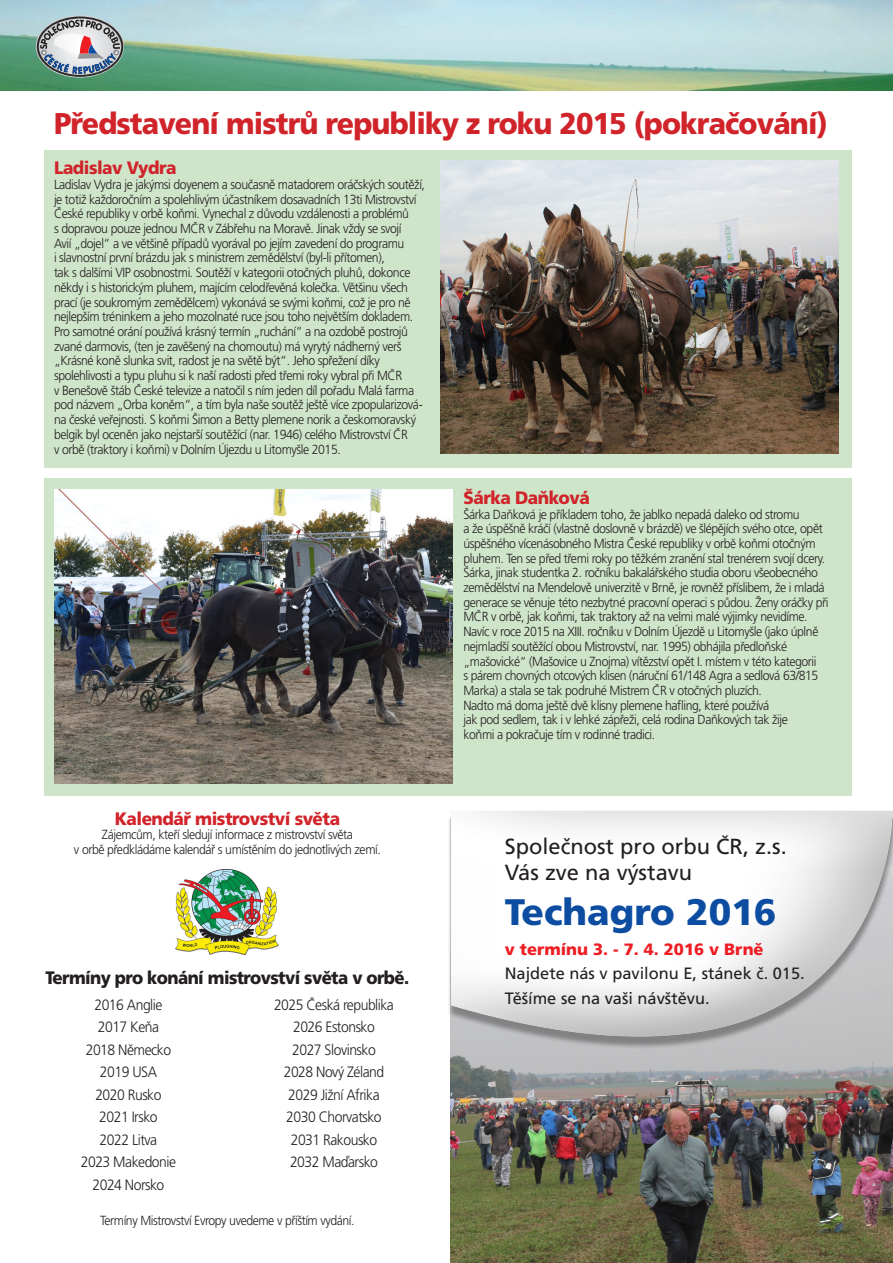
<style>
.page{position:relative;width:893px;height:1263px;background:#fff}
.page>*{position:absolute;margin:0;border:0;box-sizing:border-box;transform-origin:0 0}
.t1{font:900 36.9px "Frutiger CE";color:#0d4da1}
.t2{font:900 30px "Frutiger CE";letter-spacing:-.03em;color:#d1232a;scale:.95 1}
.t3{font:21.9px "Frutiger CE";color:#231f20}
.t4{font:900 18px "Frutiger CE";letter-spacing:-.03em;color:#d1232a;scale:.95 1}
.t5{font:900 18px "Frutiger CE";letter-spacing:-.035em;color:#231f20;scale:.93 1}
.t6{font:16.35px "Frutiger CE";color:#231f20}
.t7{font:900 16.35px "Frutiger CE";color:#ee1d23}
.t8{font:300 15px "Frutiger CE";letter-spacing:-.035em;color:#231f20;scale:.93 1}
.t9{font:300 13.2px/14.7px "Frutiger CE";letter-spacing:-.035em;color:#231f20;scale:.93 1}
</style>
<div class="page">
<div style="left:44px;top:150px;width:808px;height:318px;background:#cfe5c9"></div>
<div style="left:44px;top:478px;width:808px;height:318px;background:#cfe5c9"></div>
<img style="left:0;top:0;width:893px;height:91px">
<svg style="left:34px;top:15px;width:92px;height:63px;background:#9ea9ab"></svg>
<img style="left:440px;top:160px;width:399px;height:294px">
<img style="left:54px;top:490px;width:399px;height:293px">
<img style="left:176px;top:869px;width:103px;height:86px">
<img style="left:451px;top:1049px;width:442px;height:214px">
<div style="left:447px;top:814px;width:446px;height:235px;background:#231f20;opacity:.4"></div>
<div style="left:450px;top:810px;width:443px;height:228px;background:#231f20;opacity:.75"></div>
<p class="t2" style="left:54px;top:106px;width:816px">Představení mistrů republiky z roku 2015 (pokračování)</p>
<p class="t4" style="left:54px;top:158px;width:131px">Ladislav Vydra</p>
<p class="t9" style="left:54px;top:177px;width:400px">Ladislav Vydra je jakýmsi doyenem a současně matadorem oráčských soutěží, je totiž každoročním a spolehlivým účastníkem dosavadních 13ti Mistrovství<br>České republiky v orbě koňmi. Vynechal z důvodu vzdálenosti a problémů</p>
<p class="t9" style="left:54px;top:221px;width:375px">s dopravou pouze jednou MČR v Zábřehu na Moravě. Jinak vždy se svojí</p>
<p class="t9" style="left:54px;top:236px;width:378px">Avií „dojel“ a ve většině případů vyorával po jejím zavedení do programu</p>
<p class="t9" style="left:54px;top:250px;width:357px">i slavnostní první brázdu jak s ministrem zemědělství (byl-li přítomen),</p>
<p class="t9" style="left:54px;top:265px;width:388px">tak s dalšími VIP osobnostmi. Soutěží v kategorii otočných pluhů, dokonce někdy i s historickým pluhem, majícím celodřevěná kolečka. Většinu všech prací (je soukromým zemědělcem) vykonává se svými koňmi, což je pro ně nejlepším tréninkem a jeho mozolnaté ruce jsou toho největším dokladem.<br>Pro samotné orání používá krásný termín „ruchání“ a na ozdobě postrojů zvané darmovis, (ten je zavěšený na chomoutu) má vyrytý nádherný verš „Krásné koně slunka svit, radost je na světě být“. Jeho spřežení díky</p>
<p class="t9" style="left:54px;top:368px;width:376px">spolehlivosti a typu pluhu si k naší radosti před třemi roky vybral při MČR</p>
<p class="t9" style="left:54px;top:383px;width:398px">v Benešově štáb České televize a natočil s ním jeden díl pořadu Malá farma pod názvem „Orba koněm“, a tím byla naše soutěž ještě více zpopularizová&shy;na české veřejnosti. S koňmi Šimon a Betty plemene norik a českomoravský belgik byl oceněn jako nejstarší soutěžící (nar. 1946) celého Mistrovství ČR</p>
<p class="t9" style="left:54px;top:442px;width:310px">v orbě (traktory i koňmi) v Dolním Újezdu u Litomyšle 2015.</p>
<p class="t4" style="left:115px;top:808px;width:239px">Kalendář mistrovství světa</p>
<p class="t9" style="left:102px;top:827px;width:271px">Zájemcům, kteří sledují informace z mistrovství světa</p>
<p class="t9" style="left:74px;top:842px;width:331px">v orbě předkládáme kalendář s umístěním do jednotlivých zemí.</p>
<p class="t5" style="left:46px;top:967px;width:393px">Termíny pro konání mistrovství světa v orbě.</p>
<p class="t8" style="left:274px;top:996px;width:130px">2025 Česká republika</p>
<p class="t8" style="left:293px;top:1018px;width:89px">2026 Estonsko</p>
<p class="t8" style="left:292px;top:1041px;width:91px">2027 Slovinsko</p>
<p class="t8" style="left:284px;top:1063px;width:109px">2028 Nový Zéland</p>
<p class="t8" style="left:288px;top:1086px;width:100px">2029 Jižní Afrika</p>
<p class="t8" style="left:286px;top:1108px;width:104px">2030 Chorvatsko</p>
<p class="t8" style="left:291px;top:1131px;width:94px">2031 Rakousko</p>
<p class="t8" style="left:290px;top:1153px;width:96px">2032 Maďarsko</p>
<p class="t8" style="left:94px;top:996px;width:75px">2016 Anglie</p>
<p class="t8" style="left:98px;top:1018px;width:67px">2017 Keňa</p>
<p class="t8" style="left:86px;top:1041px;width:93px">2018 Německo</p>
<p class="t8" style="left:100px;top:1063px;width:63px">2019 USA</p>
<p class="t8" style="left:95px;top:1086px;width:73px">2020 Rusko</p>
<p class="t8" style="left:99px;top:1108px;width:64px">2021 Irsko</p>
<p class="t8" style="left:100px;top:1131px;width:63px">2022 Litva</p>
<p class="t8" style="left:81px;top:1153px;width:104px">2023 Makedonie</p>
<p class="t8" style="left:93px;top:1176px;width:79px">2024 Norsko</p>
<p class="t9" style="left:100px;top:1213px;width:275px">Termíny Mistrovství Evropy uvedeme v příštím vydání.</p>
<p class="t4" style="left:463px;top:487px;width:135px">Šárka Daňková</p>
<p class="t9" style="left:463px;top:506px;width:363px">Šárka Daňková je příkladem toho, že jablko nepadá daleko od stromu</p>
<p class="t9" style="left:463px;top:521px;width:394px">a že úspěšně kráčí (vlastně doslovně v brázdě) ve šlépějích svého otce, opět úspěšného vícenásobného Mistra České republiky v orbě koňmi otočným pluhem. Ten se před třemi roky po těžkém zranění stal trenérem svojí dcery.<br>Šárka, jinak studentka 2. ročníku bakalářského studia oboru všeobecného zemědělství na Mendelově univerzitě v Brně, je rovněž příslibem, že i mladá generace se věnuje této nezbytné pracovní operaci s půdou. Ženy oráčky při MČR v orbě, jak koňmi, tak traktory až na velmi malé výjimky nevidíme.</p>
<p class="t9" style="left:463px;top:624px;width:383px">Navíc v roce 2015 na XIII. ročníku v Dolním Újezdě u Litomyšle (jako úplně nejmladší soutěžící obou Mistrovství, nar. 1995) obhájila předloňské</p>
<p class="t9" style="left:463px;top:653px;width:383px">„mašovické“ (Mašovice u Znojma) vítězství opět I. místem v této kategorii s párem chovných otcových klisen (náruční 61/148 Agra a sedlová 63/815<br>Marka) a stala se tak podruhé Mistrem ČR v otočných pluzích.</p>
<p class="t9" style="left:463px;top:698px;width:330px">Nadto má doma ještě dvě klisny plemene hafling, které používá</p>
<p class="t9" style="left:463px;top:712px;width:350px">jak pod sedlem, tak i v lehké zápřeži, celá rodina Daňkových tak žije</p>
<p class="t9" style="left:463px;top:727px;width:208px">koňmi a pokračuje tím v rodinné tradici.</p>
<p class="t3" style="left:505px;top:834px;width:284px">Společnost pro orbu ČR, z.s.</p>
<p class="t3" style="left:505px;top:860px;width:189px">Vás zve na výstavu</p>
<p class="t1" style="left:505px;top:891px;width:273px">Techagro 2016</p>
<p class="t7" style="left:505px;top:940px;width:260px">v termínu 3. - 7. 4. 2016 v Brně</p>
<p class="t6" style="left:505px;top:964px;width:302px">Najdete nás v pavilonu E, stánek č. 015.</p>
<p class="t6" style="left:505px;top:989px;width:206px">Těšíme se na vaši návštěvu.</p>
</div>
